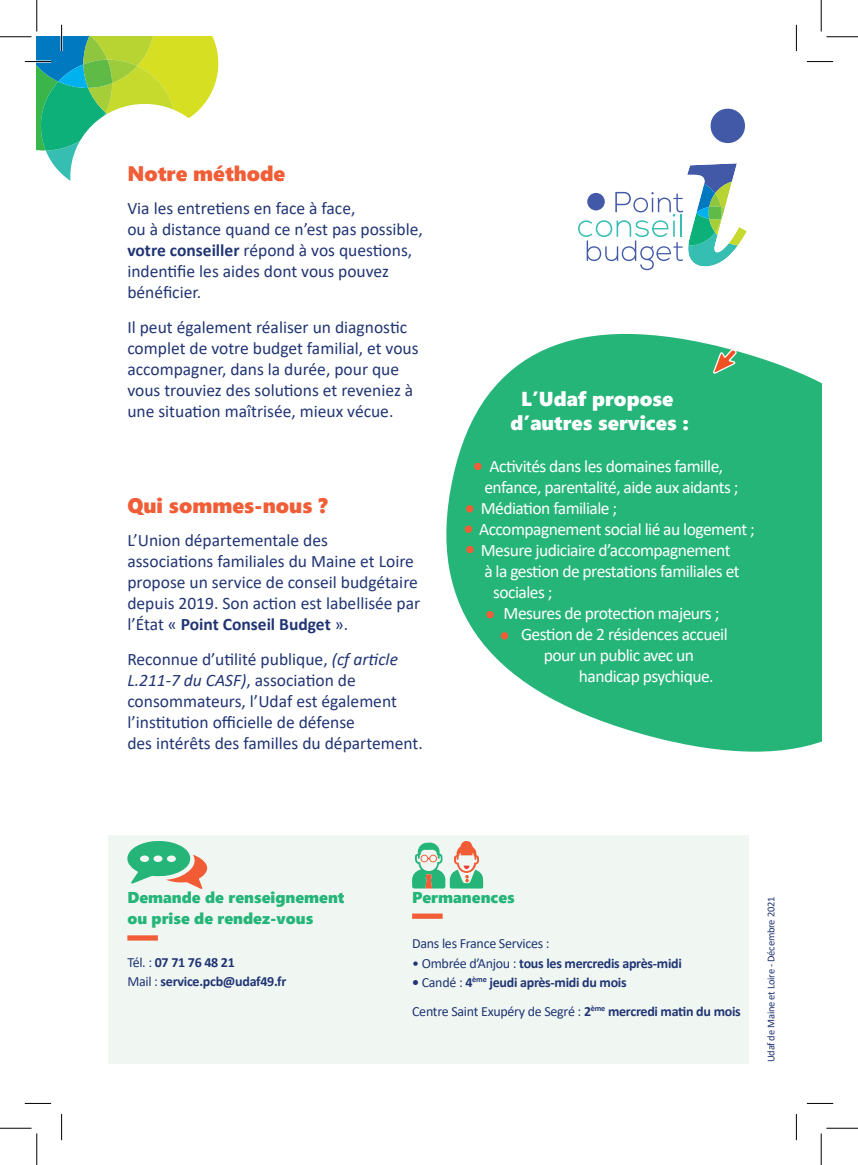
<style>
.page{position:relative;width:858px;height:1165px;background:#fff}
.page>*{position:absolute;margin:0;border:0;box-sizing:border-box;transform-origin:0 0}
.t1{font:21px "Segoe UI Black";color:#f05d36}
.t2{font:20.12px/24.2px "Segoe UI Black";color:#fff;text-align:center}
.t3{font:17.5px/21px "Calibri";color:#213574}
.t4{font:17.5px "Calibri";letter-spacing:-.03em;color:#fff}
.t5{font:15.75px/21px "Segoe UI Black";color:#25b579}
.t6{font:700 14px/19.2px "Calibri";letter-spacing:-.02em;color:#213574}
.t7{font:14px "Calibri";letter-spacing:-.02em;color:#213574}
.t8{font:10.5px "Calibri";letter-spacing:-.02em;color:#213574}
.s1{font-weight:700}
.s2{font-style:italic}
.s3{font-weight:400}
</style>
<div class="page">
<svg style="left:710px;top:109px;width:34px;height:34px"></svg>
<svg style="left:578px;top:163px;width:168px;height:107px"></svg>
<svg style="left:446px;top:334px;width:375px;height:418px;fill:#25b579"></svg>
<div style="left:474px;top:463px;width:7px;height:7px;background:#f05d36;border-radius:50%"></div>
<div style="left:466px;top:505px;width:7px;height:7px;background:#f05d36;border-radius:50%"></div>
<svg style="left:464px;top:525px;width:8px;height:8px"></svg>
<div style="left:466px;top:546px;width:7px;height:7px;background:#f05d36;border-radius:50%"></div>
<div style="left:486px;top:611px;width:7px;height:7px;background:#f05d36;border-radius:50%"></div>
<div style="left:500px;top:632px;width:8px;height:7px;background:#f05d36;border-radius:50%"></div>
<div style="left:109px;top:835px;width:640px;height:228px;background:#f0f7f2"></div>
<div style="left:127px;top:935px;width:31px;height:5px;background:#f05d36"></div>
<svg style="left:127px;top:841px;width:80px;height:48px"></svg>
<div style="left:412px;top:913px;width:30px;height:6px;background:#f05d36"></div>
<svg style="left:412px;top:841px;width:71px;height:47px"></svg>
<svg style="left:711px;top:348px;width:26px;height:27px"></svg>
<svg style="left:806px;top:61px;width:26px;height:1px"></svg>
<svg style="left:25px;top:1103px;width:26px;height:1px"></svg>
<svg style="left:806px;top:1103px;width:26px;height:1px"></svg>
<svg style="left:25px;top:25px;width:194px;height:156px"></svg>
<svg style="left:61px;top:1114px;width:1px;height:26px"></svg>
<svg style="left:795px;top:25px;width:1px;height:26px"></svg>
<svg style="left:795px;top:1114px;width:1px;height:26px"></svg>
<hr style="left:0;top:36px;width:32px;height:2px;background:#fff">
<hr style="left:36px;top:0;width:2px;height:32px;background:#fff">
<hr style="left:0;top:36px;width:32px;height:1px;background:#000">
<hr style="left:826px;top:36px;width:31px;height:1px;background:#000">
<hr style="left:0;top:1128px;width:32px;height:1px;background:#000">
<hr style="left:826px;top:1128px;width:31px;height:1px;background:#000">
<hr style="left:36px;top:0;width:1px;height:32px;background:#000">
<hr style="left:36px;top:1133px;width:1px;height:32px;background:#000">
<hr style="left:820px;top:0;width:1px;height:32px;background:#000">
<hr style="left:820px;top:1133px;width:1px;height:32px;background:#000">
<p class="t1" style="left:127px;top:158px;width:159px">Notre méthode</p>
<p class="t3" style="left:127px;top:197px;width:297px">Via les entretiens en face à face,<br>ou à distance quand ce n’est pas possible, <span class="s1">votre conseiller</span> répond à vos questions, indentifie les aides dont vous pouvez bénéficier.</p>
<p class="t3" style="left:127px;top:316px;width:292px">Il peut également réaliser un diagnostic complet de votre budget familial, et vous accompagner, dans la durée, pour que vous trouviez des solutions et reveniez à une situation maîtrisée, mieux vécue.</p>
<p class="t1" style="left:127px;top:491px;width:201px">Qui sommes-nous ?</p>
<p class="t3" style="left:127px;top:529px;width:294px">L’Union départementale des<br>associations familiales du Maine et Loire propose un service de conseil budgétaire depuis 2019. Son action est labellisée par l’État « <span class="s1">Point Conseil Budget</span> ».</p>
<p class="t3" style="left:127px;top:649px;width:297px">Reconnue d’utilité publique, <span class="s2">(cf article L.211-7 du CASF)</span>, association de consommateurs, l’Udaf est également l’institution officielle de défense<br>des intérêts des familles du département.</p>
<p class="t2" style="left:510px;top:385px;width:180px">L’Udaf propose d’autres services :</p>
<p class="t4" style="left:489px;top:454px;width:235px">Activités dans les domaines famille,</p>
<p class="t4" style="left:484px;top:475px;width:255px">enfance, parentalité, aide aux aidants ;</p>
<p class="t4" style="left:480px;top:496px;width:138px">Médiation familiale ;</p>
<p class="t4" style="left:479px;top:517px;width:277px">Accompagnement social lié au logement ;</p>
<p class="t4" style="left:480px;top:538px;width:251px">Mesure judiciaire d’accompagnement</p>
<p class="t4" style="left:484px;top:559px;width:257px">à la gestion de prestations familiales et</p>
<p class="t4" style="left:493px;top:580px;width:61px">sociales ;</p>
<p class="t4" style="left:503px;top:601px;width:217px">Mesures de protection majeurs ;</p>
<p class="t4" style="left:521px;top:622px;width:208px">Gestion de 2 résidences accueil</p>
<p class="t4" style="left:543px;top:643px;width:152px">pour un public avec un</p>
<p class="t4" style="left:578px;top:664px;width:136px">handicap psychique.</p>
<p class="t5" style="left:127px;top:886px;width:218px">Demande de renseignement ou prise de rendez-vous</p>
<p class="t6" style="left:127px;top:952px;width:160px"><span class="s3">Tél. :</span> 07 71 76 48 21<br><span class="s3">Mail :</span> service.pcb@udaf49.fr</p>
<p class="t5" style="left:412px;top:886px;width:104px">Permanences</p>
<p class="t7" style="left:412px;top:934px;width:139px">Dans les France Services :</p>
<p class="t6" style="left:412px;top:953px;width:271px"><span class="s3">• Ombrée d’Anjou :</span> tous les mercredis après-midi</p>
<p class="t6" style="left:412px;top:967px;width:330px;line-height:29.2px">• <span class="s3">Candé :</span> 4<sup>ème</sup> jeudi après-midi du mois<br><span class="s3">Centre Saint Exupéry de Segré :</span> 2<sup>ème</sup> mercredi matin du mois</p>
<p class="t8" style="left:763px;top:1062px;width:167px;rotate:-90deg">Udaf de Maine et Loire - Décembre 2021</p>
</div>
